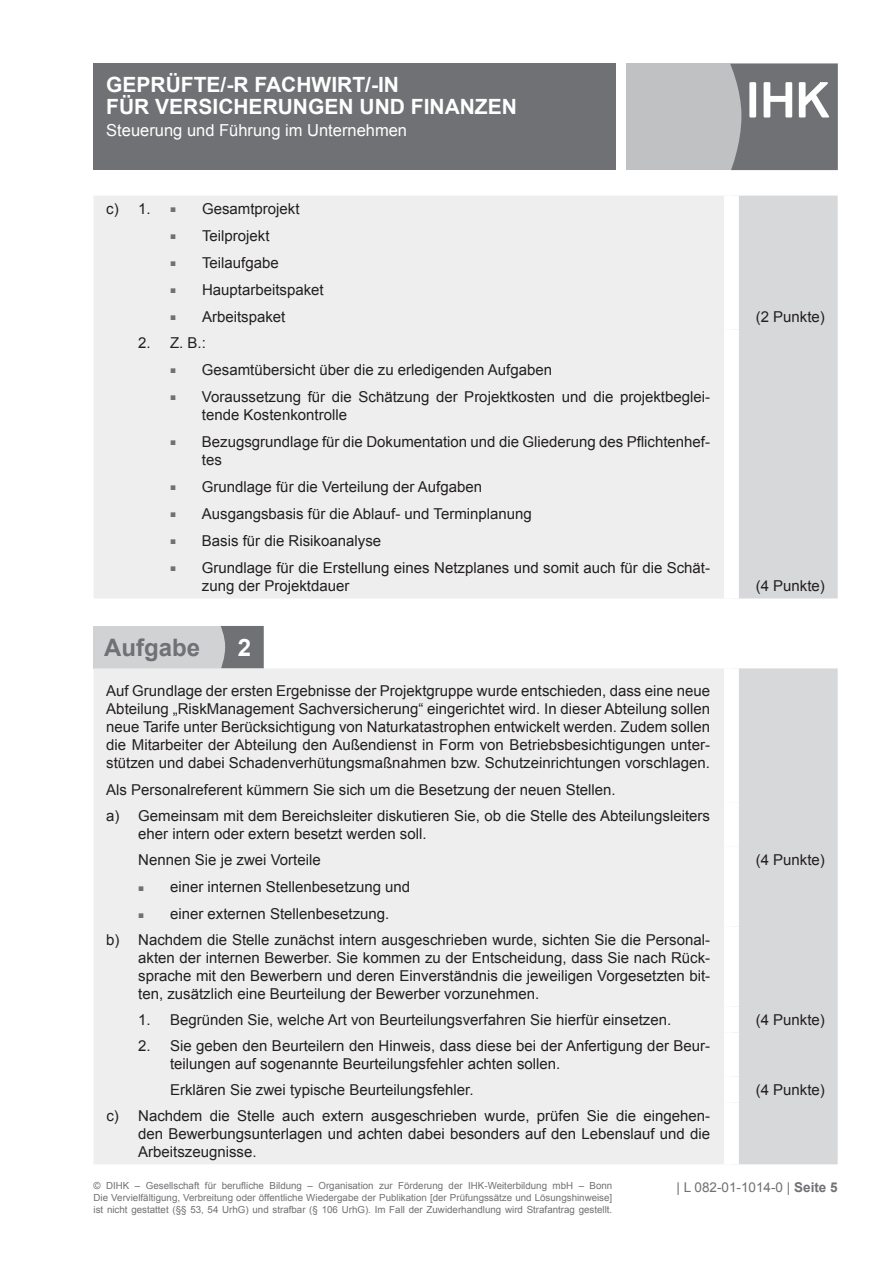
<style>
.page{position:relative;width:893px;height:1263px;background:#fff}
.page>*{position:absolute;margin:0;border:0;box-sizing:border-box;transform-origin:0 0}
.t1{font:700 24px "Arial";color:#707174}
.t2{font:700 24px "Arial";color:#fff}
.t3{font:700 21px/21.9px "Arial";color:#fff}
.t4{font:16.5px "Arial";color:#fff}
.t5{font:15px/18px "Arial";color:#231f20}
.t6{font:13.5px "Arial";color:#707174}
.t7{font:9.75px/11.7px "Arial";color:#707174}
.s1{font-size:10.05px;color:#707174}
.s2{font-weight:700}
</style>
<div class="page">
<div style="left:94px;top:64px;width:522px;height:106px;background:#707174"></div>
<div style="left:626px;top:64px;width:212px;height:106px;background:#bfc1c3"></div>
<svg style="left:730px;top:64px;width:108px;height:106px;background:#86878a"></svg>
<div style="left:94px;top:196px;width:630px;height:402px;background:#eeeeef"></div>
<div style="left:739px;top:196px;width:99px;height:402px;background:#d7d8da"></div>
<div style="left:94px;top:626px;width:170px;height:42px;background:#d0d2d3"></div>
<svg style="left:221px;top:626px;width:43px;height:42px;background:#76777a"></svg>
<div style="left:94px;top:668px;width:630px;height:496px;background:#eeeeef"></div>
<div style="left:739px;top:668px;width:99px;height:496px;background:#d7d8da"></div>
<h2 class="t3" style="left:106px;top:74px;width:204px">GEPRÜFTE/-R FACHWI</h2>
<h2 class="t3" style="left:106px;top:74px;width:412px;text-indent:231px">RT/-IN<br>FÜR VERSICHERUNGEN UND FINANZEN</h2>
<p class="t4" style="left:106px;top:119px;width:302px">Steuerung und Führung im Unternehmen</p>
<p class="t5" style="left:106px;top:200px;width:46px">c) 1.</p>
<p class="t5" style="left:170px;top:200px;width:131px"><span class="s1">■</span> Gesamtprojekt</p>
<p class="t5" style="left:170px;top:227px;width:101px"><span class="s1">■</span> Teilprojekt</p>
<p class="t5" style="left:170px;top:254px;width:110px"><span class="s1">■</span> Teilaufgabe</p>
<p class="t5" style="left:170px;top:281px;width:155px"><span class="s1">■</span> Hauptarbeitspaket</p>
<p class="t5" style="left:170px;top:308px;width:117px"><span class="s1">■</span> Arbeitspaket</p>
<p class="t5" style="left:756px;top:308px;width:71px">(2 Punkte)</p>
<p class="t5" style="left:138px;top:334px;width:69px">2. Z. B.:</p>
<p class="t5" style="left:170px;top:361px;width:384px"><span class="s1">■</span> Gesamtübersicht über die zu erledigenden Aufgaben</p>
<p class="t5" style="left:202px;top:388px;width:510px;text-indent:-32px"><span class="s1">■</span> Voraussetzung für die Schätzung der Projektkosten und die projektbeglei&shy;tende Kostenkontrolle</p>
<p class="t5" style="left:202px;top:433px;width:510px;text-indent:-32px"><span class="s1">■</span> Bezugsgrundlage für die Dokumentation und die Gliederung des Pflichtenhef&shy;tes</p>
<p class="t5" style="left:170px;top:478px;width:314px"><span class="s1">■</span> Grundlage für die Verteilung der Aufgaben</p>
<p class="t5" style="left:170px;top:505px;width:363px"><span class="s1">■</span> Ausgangsbasis für die Ablauf- und Terminplanung</p>
<p class="t5" style="left:170px;top:532px;width:213px"><span class="s1">■</span> Basis für die Risikoanalyse</p>
<p class="t5" style="left:202px;top:559px;width:510px;text-indent:-32px"><span class="s1">■</span> Grundlage für die Erstellung eines Netzplanes und somit auch für die Schät&shy;zung der Projektdauer</p>
<p class="t5" style="left:756px;top:577px;width:71px">(4 Punkte)</p>
<h1 class="t1" style="left:104px;top:631px;width:97px">AUFGABE</h1>
<h1 class="t2" style="left:238px;top:631px;width:15px">2</h1>
<p class="t5" style="left:106px;top:682px;width:605px;text-align:justify">Auf Grundlage der ersten Ergebnisse der Projektgruppe wurde entschieden, dass eine neue Abteilung „RiskManagement Sachversicherung“ eingerichtet wird. In dieser Abteilung sollen neue Tarife unter Berücksichtigung von Naturkatastrophen entwickelt werden. Zudem sollen die Mitarbeiter der Abteilung den Außendienst in Form von Betriebsbesichtigungen unter&shy;stützen und dabei Schadenverhütungsmaßnahmen bzw. Schutzeinrichtungen vorschlagen.</p>
<p class="t5" style="left:106px;top:777px;width:605px;line-height:26px">Als Personalreferent kümmern Sie sich um die Besetzung der neuen Stellen.<br>a) Gemeinsam mit dem Bereichsleiter diskutieren Sie, ob die Stelle des Abteilungsleiters</p>
<p class="t5" style="left:138px;top:821px;width:290px;line-height:26px">eher intern oder extern besetzt werden soll.<br>Nennen Sie je zwei Vorteile</p>
<p class="t5" style="left:138px;top:878px;width:274px"><span class="s1">■</span> einer internen Stellenbesetzung und</p>
<p class="t5" style="left:138px;top:905px;width:253px"><span class="s1">■</span> einer externen Stellenbesetzung.</p>
<p class="t5" style="left:756px;top:851px;width:71px">(4 Punkte)</p>
<p class="t5" style="left:138px;top:931px;width:573px;text-align:justify;text-indent:-32px">b) Nachdem die Stelle zunächst intern ausgeschrieben wurde, sichten Sie die Personal&shy;akten der internen Bewerber. Sie kommen zu der Entscheidung, dass Sie nach Rück&shy;sprache mit den Bewerbern und deren Einverständnis die jeweiligen Vorgesetzten bit&shy;ten, zusätzlich eine Beurteilung der Bewerber vorzunehmen.</p>
<p class="t5" style="left:138px;top:1011px;width:534px">1. Begründen Sie, welche Art von Beurteilungsverfahren Sie hierfür einsetzen.</p>
<p class="t5" style="left:756px;top:1011px;width:71px">(4 Punkte)</p>
<p class="t5" style="left:170px;top:1037px;width:542px;text-indent:-32px">2. Sie geben den Beurteilern den Hinweis, dass diese bei der Anfertigung der Beur&shy;teilungen auf sogenannte Beurteilungsfehler achten sollen.</p>
<p class="t5" style="left:170px;top:1081px;width:305px">Erklären Sie zwei typische Beurteilungsfehler.</p>
<p class="t5" style="left:756px;top:1081px;width:71px">(4 Punkte)</p>
<p class="t5" style="left:138px;top:1107px;width:573px;text-align:justify;text-indent:-32px">c) Nachdem die Stelle auch extern ausgeschrieben wurde, prüfen Sie die eingehen&shy;den Bewerbungsunterlagen und achten dabei besonders auf den Lebenslauf und die Arbeitszeugnisse.</p>
<p class="t7" style="left:94px;top:1180px;width:520px">© DIHK – Gesellschaft für berufliche Bildung – Organisation zur Förderung der IHK-Weiterbildung mbH – Bonn</p>
<p class="t6" style="left:677px;top:1178px;width:163px">| L 082-01-1014-0 | <span class="s2">SEITE 5</span></p>
<p class="t7" style="left:94px;top:1192px;width:520px">Die Vervielfältigung, Verbreitung oder öffentliche Wiedergabe der Publikation [der Prüfungssätze und Lösungshinweise] ist nicht gestattet (§§ 53, 54 UrhG) und strafbar (§ 106 UrhG). Im Fall der Zuwiderhandlung wird Strafantrag gestellt.</p>
</div>
